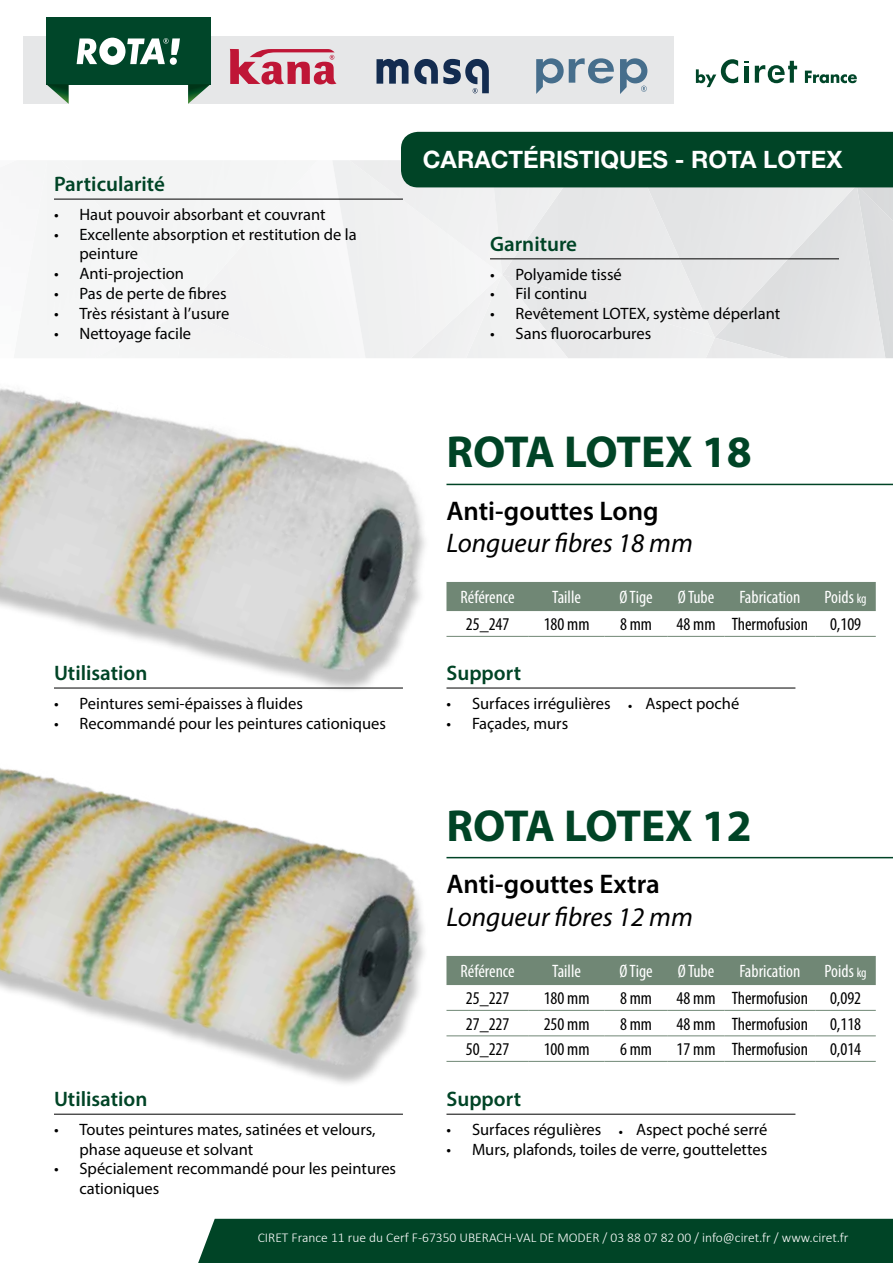
<style>
.page{position:relative;width:893px;height:1263px;background:#fff}
.page>*{position:absolute;margin:0;border:0;box-sizing:border-box;transform-origin:0 0}
.t1{font:700 45px "Myriad Pro";letter-spacing:-.015em;color:#004426}
.t2{font:italic 27px "Myriad Pro";color:#000}
.t3{font:600 27px "Myriad Pro";color:#000}
.t4{font:700 24px "Helvetica Neue LT Pro";color:#fff}
.t5{font:600 21px "Myriad Pro";color:#004426}
.t6{font:condensed 18px "Myriad Pro";color:#000}
.t7{font:condensed 18px "Myriad Pro";color:#fff}
.t8{font:16.5px/19.8px "Myriad Pro";color:#000}
.t9{font:300 13.5px "Calibri";color:#fff}
.s1{font-size:13.5px}
</style>
<div class="page">
<img style="left:0;top:768px;width:452px;height:346px">
<img style="left:0;top:388px;width:471px;height:300px">
<div style="left:188px;top:37px;width:486px;height:67px;background:#e6e7e8"></div>
<div style="left:23px;top:37px;width:46px;height:67px;background:#e6e7e8"></div>
<svg style="left:230px;top:49px;width:107px;height:35px"></svg>
<svg style="left:376px;top:59px;width:32px;height:25px"></svg>
<svg style="left:414px;top:59px;width:75px;height:34px"></svg>
<svg style="left:536px;top:58px;width:78px;height:36px"></svg>
<svg style="left:620px;top:58px;width:27px;height:36px"></svg>
<div style="left:46px;top:17px;width:164px;height:67px;background:#004629"></div>
<svg style="left:46px;top:84px;width:23px;height:20px"></svg>
<svg style="left:188px;top:84px;width:22px;height:20px"></svg>
<svg style="left:77px;top:38px;width:103px;height:27px"></svg>
<div style="left:170px;top:57px;width:7px;height:8px;background:#fff;border-radius:50%"></div>
<hr style="left:744px;top:66px;width:4px;height:17px;background:#004629">
<svg style="left:755px;top:61px;width:42px;height:22px"></svg>
<svg style="left:805px;top:71px;width:52px;height:12px"></svg>
<svg style="left:696px;top:59px;width:42px;height:28px"></svg>
<div style="left:198px;top:1219px;width:695px;height:44px;background:#004426"></div>
<img style="left:789px;top:221px;width:96px;height:137px">
<div style="left:715px;top:187px;width:142px;height:151px;background:#e4e5e6"></div>
<img style="left:857px;top:187px;width:36px;height:34px">
<div style="left:568px;top:187px;width:147px;height:151px;background:#e8e8e9"></div>
<img style="left:502px;top:275px;width:66px;height:83px">
<div style="left:332px;top:160px;width:170px;height:198px;background:#f1f1f2"></div>
<div style="left:349px;top:160px;width:142px;height:115px;background:#f0f1f1"></div>
<img style="left:491px;top:187px;width:91px;height:88px">
<div style="left:62px;top:160px;width:255px;height:151px;background:#f4f5f5"></div>
<div style="left:94px;top:311px;width:90px;height:47px;background:#f5f6f6"></div>
<div style="left:14px;top:160px;width:33px;height:198px;background:#f5f6f6"></div>
<img style="left:14px;top:160px;width:2px;height:7px">
<hr style="left:446px;top:484px;width:447px;height:1px;background:#004426">
<hr style="left:446px;top:857px;width:447px;height:1px;background:#004426">
<div style="left:446px;top:582px;width:430px;height:29px;background:#708775"></div>
<hr style="left:446px;top:636px;width:83px;height:1px;background:#708775">
<hr style="left:529px;top:636px;width:75px;height:1px;background:#708775">
<hr style="left:604px;top:636px;width:64px;height:1px;background:#708775">
<hr style="left:668px;top:636px;width:56px;height:1px;background:#708775">
<hr style="left:724px;top:636px;width:91px;height:1px;background:#708775">
<hr style="left:815px;top:636px;width:61px;height:1px;background:#708775">
<div style="left:446px;top:956px;width:430px;height:29px;background:#708775"></div>
<hr style="left:446px;top:1010px;width:83px;height:1px;background:#708775">
<hr style="left:529px;top:1010px;width:75px;height:1px;background:#708775">
<hr style="left:604px;top:1010px;width:64px;height:1px;background:#708775">
<hr style="left:668px;top:1010px;width:56px;height:1px;background:#708775">
<hr style="left:724px;top:1010px;width:91px;height:1px;background:#708775">
<hr style="left:815px;top:1010px;width:61px;height:1px;background:#708775">
<hr style="left:446px;top:1035px;width:83px;height:1px;background:#708775">
<hr style="left:529px;top:1035px;width:75px;height:1px;background:#708775">
<hr style="left:604px;top:1035px;width:64px;height:1px;background:#708775">
<hr style="left:668px;top:1035px;width:56px;height:1px;background:#708775">
<hr style="left:724px;top:1035px;width:91px;height:1px;background:#708775">
<hr style="left:815px;top:1035px;width:61px;height:1px;background:#708775">
<hr style="left:446px;top:1061px;width:83px;height:1px;background:#708775">
<hr style="left:529px;top:1061px;width:75px;height:1px;background:#708775">
<hr style="left:604px;top:1061px;width:64px;height:1px;background:#708775">
<hr style="left:668px;top:1061px;width:56px;height:1px;background:#708775">
<hr style="left:724px;top:1061px;width:91px;height:1px;background:#708775">
<hr style="left:815px;top:1061px;width:61px;height:1px;background:#708775">
<hr style="left:490px;top:259px;width:349px;height:1px;background:#000">
<hr style="left:54px;top:688px;width:349px;height:1px;background:#000">
<hr style="left:446px;top:688px;width:349px;height:1px;background:#000">
<hr style="left:54px;top:199px;width:349px;height:1px;background:#000">
<div style="left:401px;top:132px;width:492px;height:55px;background:#004426"></div>
<hr style="left:54px;top:1114px;width:349px;height:1px;background:#000">
<hr style="left:446px;top:1114px;width:349px;height:1px;background:#000">
<p class="t5" style="left:54px;top:171px;width:113px">Particularité</p>
<p class="t8" style="left:54px;top:204px;width:273px">• Haut pouvoir absorbant et couvrant</p>
<p class="t8" style="left:80px;top:224px;width:279px;text-indent:-26px">• Excellente absorption et restitution de la peinture</p>
<p class="t8" style="left:54px;top:263px;width:132px">• Anti-projection</p>
<p class="t8" style="left:54px;top:283px;width:174px">• Pas de perte de fibres</p>
<p class="t8" style="left:54px;top:303px;width:177px">• Très résistant à l’usure</p>
<p class="t8" style="left:54px;top:323px;width:139px">• Nettoyage facile</p>
<h3 class="t4" style="left:423px;top:144px;width:421px">CARACTÉRISTIQUES - ROTA LOTEX</h3>
<p class="t5" style="left:490px;top:231px;width:89px">Garniture</p>
<p class="t8" style="left:490px;top:264px;width:133px">• Polyamide tissé</p>
<p class="t8" style="left:490px;top:284px;width:99px">• Fil continu</p>
<p class="t8" style="left:490px;top:303px;width:292px">• Revêtement LOTEX, système déperlant</p>
<p class="t8" style="left:490px;top:323px;width:163px">• Sans fluorocarbures</p>
<p class="t5" style="left:54px;top:660px;width:95px">Utilisation</p>
<p class="t8" style="left:54px;top:693px;width:250px">• Peintures semi-épaisses à fluides</p>
<p class="t8" style="left:54px;top:713px;width:333px">• Recommandé pour les peintures cationiques</p>
<p class="t5" style="left:54px;top:1086px;width:95px">Utilisation</p>
<p class="t8" style="left:80px;top:1119px;width:298px;text-indent:-26px">• Toutes peintures mates, satinées et velours, phase aqueuse et solvant</p>
<p class="t8" style="left:80px;top:1159px;width:318px;text-indent:-26px">• Spécialement recommandé pour les peintures cationiques</p>
<h1 class="t1" style="left:446px;top:423px;width:307px">ROTA LOTEX 18</h1>
<h2 class="t3" style="left:446px;top:494px;width:214px">Anti-gouttes Long</h2>
<h2 class="t2" style="left:446px;top:526px;width:248px">Longueur fibres 18 mm</h2>
<p class="t7" style="left:460px;top:586px;width:56px">Référence</p>
<p class="t7" style="left:552px;top:586px;width:30px">Taille</p>
<p class="t7" style="left:619px;top:586px;width:35px">Ø Tige</p>
<p class="t7" style="left:678px;top:586px;width:38px">Ø Tube</p>
<p class="t7" style="left:739px;top:586px;width:63px">Fabrication</p>
<p class="t7" style="left:824px;top:586px;width:44px">Poids <span class="s1">kg</span></p>
<p class="t6" style="left:466px;top:613px;width:45px">25_247</p>
<p class="t6" style="left:544px;top:613px;width:47px">180 mm</p>
<p class="t6" style="left:620px;top:613px;width:34px">8 mm</p>
<p class="t6" style="left:676px;top:613px;width:186px">48 mm Thermofusion 0,109</p>
<p class="t5" style="left:446px;top:660px;width:76px">Support</p>
<p class="t8" style="left:446px;top:693px;width:294px">• Surfaces irrégulières • Aspect poché</p>
<p class="t8" style="left:446px;top:713px;width:123px">• Façades, murs</p>
<h1 class="t1" style="left:446px;top:796px;width:307px">ROTA LOTEX 12</h1>
<h2 class="t3" style="left:446px;top:867px;width:215px">Anti-gouttes Extra</h2>
<h2 class="t2" style="left:446px;top:900px;width:248px">Longueur fibres 12 mm</h2>
<p class="t7" style="left:460px;top:960px;width:56px">Référence</p>
<p class="t7" style="left:552px;top:960px;width:30px">Taille</p>
<p class="t7" style="left:619px;top:960px;width:35px">Ø Tige</p>
<p class="t7" style="left:678px;top:960px;width:38px">Ø Tube</p>
<p class="t7" style="left:739px;top:960px;width:63px">Fabrication</p>
<p class="t7" style="left:824px;top:960px;width:44px">Poids <span class="s1">kg</span></p>
<p class="t6" style="left:466px;top:987px;width:45px">25_227</p>
<p class="t6" style="left:544px;top:987px;width:47px">180 mm</p>
<p class="t6" style="left:620px;top:987px;width:34px">8 mm</p>
<p class="t6" style="left:676px;top:987px;width:186px">48 mm Thermofusion 0,092</p>
<p class="t6" style="left:466px;top:1013px;width:45px">27_227</p>
<p class="t6" style="left:544px;top:1013px;width:47px">250 mm</p>
<p class="t6" style="left:620px;top:1013px;width:34px">8 mm</p>
<p class="t6" style="left:676px;top:1013px;width:186px">48 mm Thermofusion 0,118</p>
<p class="t6" style="left:466px;top:1038px;width:45px">50_227</p>
<p class="t6" style="left:544px;top:1038px;width:47px">100 mm</p>
<p class="t6" style="left:620px;top:1038px;width:34px">6 mm</p>
<p class="t6" style="left:676px;top:1038px;width:186px">17 mm Thermofusion 0,014</p>
<p class="t5" style="left:446px;top:1086px;width:76px">Support</p>
<p class="t8" style="left:446px;top:1119px;width:322px">• Surfaces régulières • Aspect poché serré</p>
<p class="t8" style="left:446px;top:1139px;width:322px">• Murs, plafonds, toiles de verre, gouttelettes</p>
<p class="t9" style="left:258px;top:1229px;width:592px">CIRET France 11 rue du Cerf F-67350 UBERACH-VAL DE MODER / 03 88 07 82 00 / info@ciret.fr / www.ciret.fr</p>
</div>
